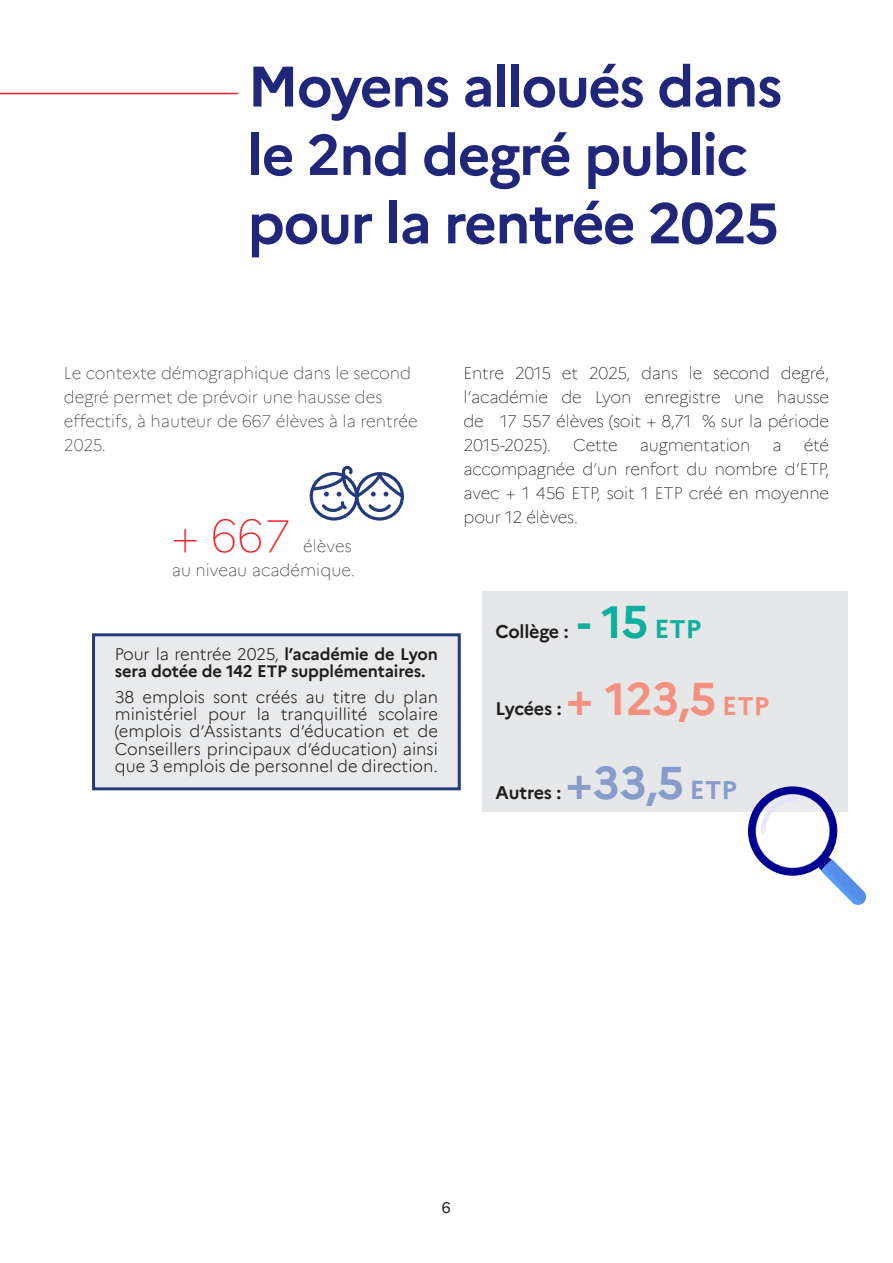
<style>
.page{position:relative;width:893px;height:1263px;background:#fff}
.page>*{position:absolute;margin:0;border:0;box-sizing:border-box;transform-origin:0 0}
.Titres_Fiche_Capitales{font:700 57px/68.4px "Marianne";letter-spacing:-.03em;color:#20277b}
.courant1{font:700 45px "Marianne";color:#f29180}
.courant1-2{font:700 45px "Marianne";color:#879ccd}
.courant1-3{font:700 45px "Marianne";color:#0eb09d}
.t1{font:100 45px "Marianne";color:#ee1d23}
.courant1-4{font:700 18px "Marianne";letter-spacing:-.015em;color:#231f20}
.courant1-5{font:100 16.5px/24px "Marianne";letter-spacing:-.01em;color:#000;text-align:justify}
.SGRA_encadre_bleu{font:300 16.5px/17.2px "Marianne";color:#231f20;text-align:justify}
.t2{font:100 16.5px/24px "Marianne";color:#231f20}
.SGRA_encadre_bleu-2{font:700 16.5px/17.2px "Marianne";letter-spacing:-.01em;color:#231f20}
.t3{font:15px "Marianne";color:#231f20}
.s1{font-weight:300}
.s2{font-size:25.5px}
</style>
<div class="page">
<div style="left:92px;top:633px;width:369px;height:157px;background:#e9eaeb;border:3px solid #233b7d"></div>
<hr style="left:0;top:93px;width:238px;height:1px;background:#ee1d23">
<svg style="left:310px;top:465px;width:94px;height:56px"></svg>
<div style="left:483px;top:591px;width:365px;height:221px;background:#e6e7e9"></div>
<svg style="left:748px;top:786px;width:118px;height:119px"></svg>
<p class="Titres_Fiche_Capitales" style="left:248px;top:47px;width:537px">Moyens alloués dans le 2nd degré public pour la rentrée 2025</p>
<p class="t2" style="left:64px;top:360px;width:349px">Le contexte démographique dans le second degré permet de prévoir une hausse des</p>
<p class="t2" style="left:64px;top:408px;width:356px">effectifs, à hauteur de 667 élèves à la rentrée<br>2025.</p>
<p class="t1" style="left:172px;top:501px;width:121px">+ 667</p>
<p class="t2" style="left:303px;top:533px;width:50px">élèves</p>
<p class="t2" style="left:172px;top:557px;width:185px">au niveau académique.</p>
<p class="SGRA_encadre_bleu-2" style="left:115px;top:644px;width:325px"><span class="s1">Pour la rentrée 2025,</span> l’académie de Lyon sera dotée de 142 ETP supplémentaires.</p>
<p class="SGRA_encadre_bleu" style="left:115px;top:687px;width:325px">38 emplois sont créés au titre du plan ministériel pour la tranquillité scolaire (emplois d’Assistants d’éducation et de Conseillers principaux d’éducation) ainsi que 3 emplois de personnel de direction.</p>
<p class="courant1-5" style="left:463px;top:360px;width:367px">Entre 2015 et 2025, dans le second degré, l’académie de Lyon enregistre une hausse de 17 557 élèves (soit + 8,71 % sur la période 2015-2025).</p>
<p class="courant1-5" style="left:463px;top:432px;width:367px;text-indent:340px">été accompagnée d’un renfort du nombre d’ETP, avec + 1 456 ETP, soit 1 ETP créé en moyenne pour 12 élèves.</p>
<p class="courant1-5" style="left:573px;top:432px;width:46px">Cette</p>
<p class="courant1-5" style="left:640px;top:432px;width:112px">augmentation</p>
<p class="courant1-5" style="left:772px;top:432px;width:11px">a</p>
<p class="courant1-4" style="left:495px;top:617px;width:75px">Collège :</p>
<p class="courant1-3" style="left:577px;top:587px;width:126px">- 15 <span class="s2">ETP</span></p>
<p class="courant1" style="left:566px;top:664px;width:205px">+ 123,5 <span class="s2">ETP</span></p>
<p class="courant1-4" style="left:495px;top:694px;width:68px">Lycées :</p>
<p class="courant1-2" style="left:566px;top:748px;width:172px">+33,5 <span class="s2">ETP</span></p>
<p class="courant1-4" style="left:495px;top:779px;width:68px">Autres :</p>
<p class="t3" style="left:442px;top:1196px;width:10px">6</p>
</div>
